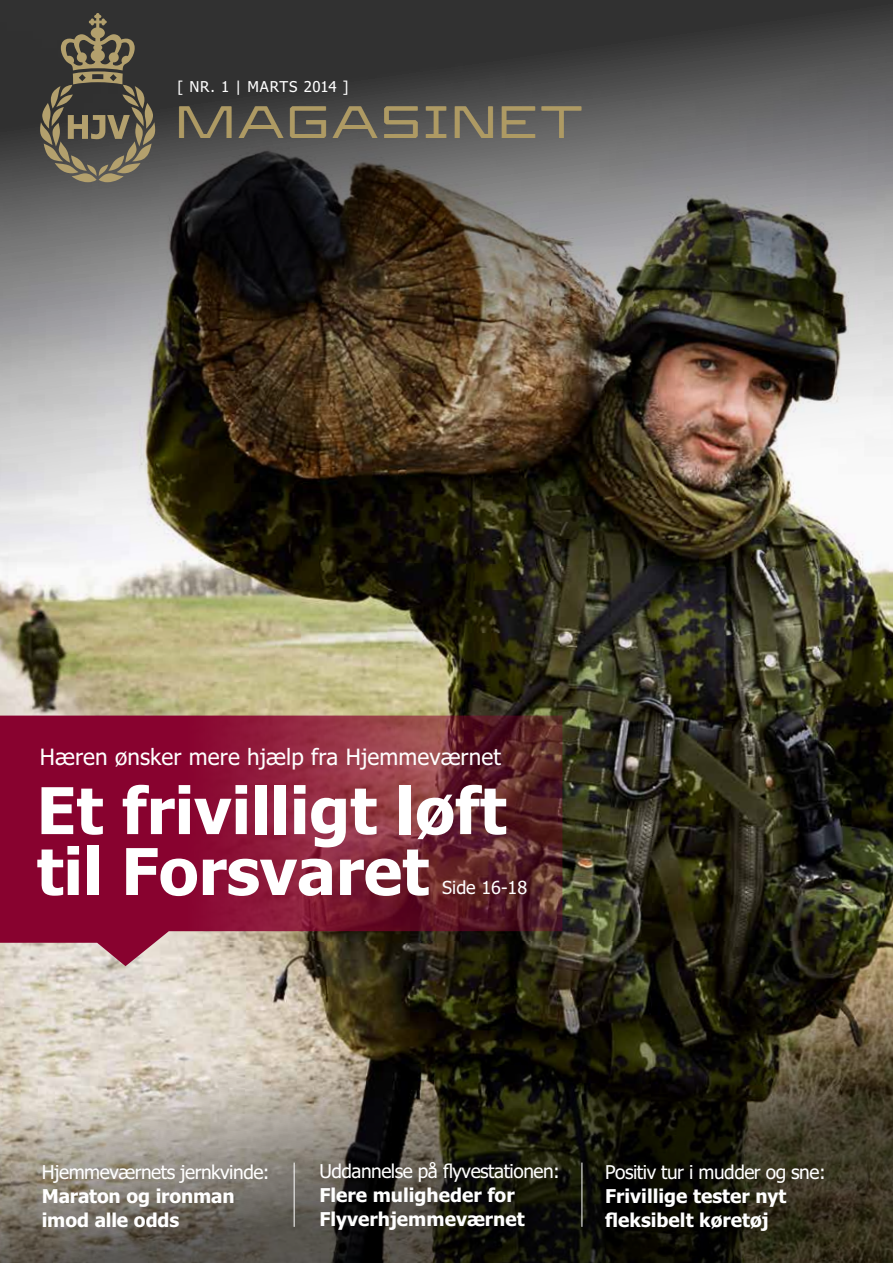
<style>
.page{position:relative;width:893px;height:1263px;background:#fff}
.page>*{position:absolute;margin:0;border:0;box-sizing:border-box;transform-origin:0 0}
.t1{font:700 64.5px/60.9px "Tahoma";color:#fff}
.t2{font:700 45px "Tordenskjold";letter-spacing:.03em;color:#b3a06d}
.t3{font:22.5px "Tahoma";letter-spacing:.005em;color:#fff}
.t4{font:700 19.05px/24.2px "Tahoma";color:#fff}
.t5{font:19.05px "Tahoma";letter-spacing:-.025em;color:#fff}
.t6{font:18px "Tahoma";color:#fff}
.t7{font:15px "Tahoma";letter-spacing:.04em;color:#fff}
</style>
<div class="page">
<img style="left:0;top:562px;width:893px;height:379px">
<img style="left:0;top:0;width:893px;height:562px">
<svg style="left:0;top:941px;width:893px;height:322px;background:#575245"></svg>
<hr style="left:294px;top:1162px;width:1px;height:65px;background:#fff">
<svg style="left:40px;top:13px;width:115px;height:169px;background:#5a5547"></svg>
<hr style="left:582px;top:1162px;width:1px;height:65px;background:#fff">
<svg style="left:0;top:716px;width:562px;height:250px;background:#7e2238"></svg>
<p class="t7" style="left:178px;top:77px;width:172px">[ NR. 1 | MARTS 2014 ]</p>
<h2 class="t2" style="left:174px;top:92px;width:410px">MAGASINET</h2>
<p class="t3" style="left:40px;top:743px;width:463px">Hæren ønsker mere hjælp fra Hjemmeværnet</p>
<h1 class="t1" style="left:37px;top:778px;width:471px">Et frivilligt løft til Forsvaret</h1>
<p class="t6" style="left:442px;top:876px;width:87px">Side 16-18</p>
<p class="t5" style="left:42px;top:1160px;width:229px">Hjemmeværnets jernkvinde:</p>
<p class="t4" style="left:42px;top:1183px;width:194px">Maraton og ironman imod alle odds</p>
<p class="t5" style="left:319px;top:1158px;width:242px">Uddannelse på flyvestationen:</p>
<p class="t4" style="left:319px;top:1182px;width:207px">Flere muligheder for<br>Flyverhjemmeværnet</p>
<p class="t5" style="left:605px;top:1160px;width:222px">Positiv tur i mudder og sne:</p>
<p class="t4" style="left:605px;top:1183px;width:183px">Frivillige tester nyt fleksibelt køretøj</p>
</div>
